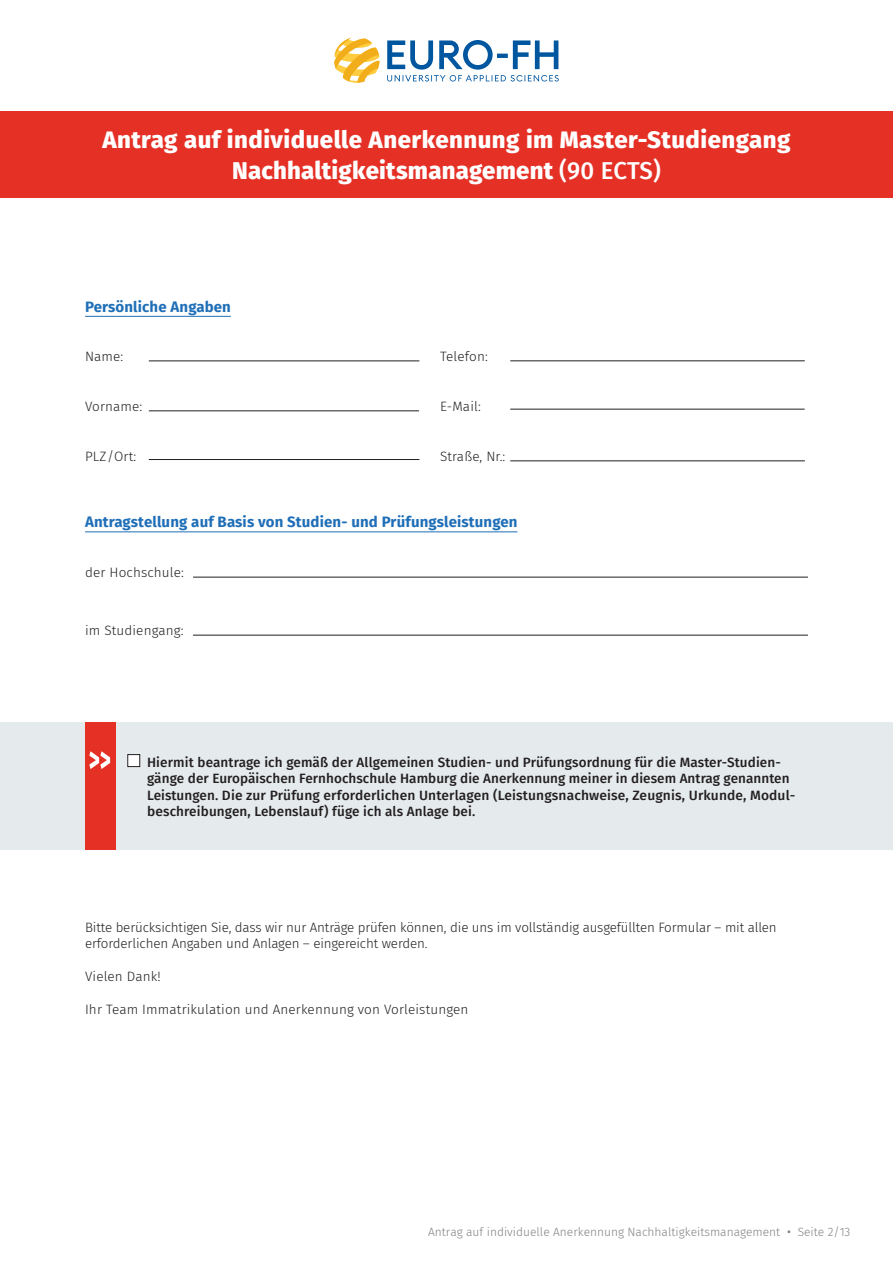
<style>
.page{position:relative;width:893px;height:1263px;background:#fff}
.page>*{position:absolute;margin:0;border:0;box-sizing:border-box;transform-origin:0 0}
.t1{font:800 24.45px "Fira Sans";letter-spacing:.01em;color:#fff}
.t2{font:800 24px "Fira Sans";letter-spacing:.02em;color:#fff}
.t3{font:700 15px "Fira Sans";letter-spacing:.01em;color:#1f6fb8}
.t4{font:500 13.5px/16.5px "Fira Sans";letter-spacing:.01em;color:#231f20}
.t5{font:300 13.5px/16.5px "Fira Sans";letter-spacing:-.01em;color:#231f20}
.t6{font:300 13.5px "Fira Sans";letter-spacing:.01em;color:#231f20}
.t7{font:300 12px "Fira Sans";color:#808285}
.s1{font-weight:500}
.s2{font-weight:400}
</style>
<div class="page">
<svg style="left:334px;top:38px;width:46px;height:44px"></svg>
<svg style="left:387px;top:40px;width:172px;height:42px"></svg>
<div style="left:0;top:112px;width:893px;height:86px;background:#e53025"></div>
<div style="left:0;top:722px;width:893px;height:127px;background:#e5eaec"></div>
<hr style="left:85px;top:316px;width:146px;height:1px;background:#1f6fb8">
<hr style="left:85px;top:531px;width:432px;height:1px;background:#1f6fb8">
<hr style="left:149px;top:360px;width:270px;height:1px;background:#231f20">
<hr style="left:510px;top:360px;width:295px;height:1px;background:#231f20">
<hr style="left:149px;top:410px;width:270px;height:1px;background:#231f20">
<hr style="left:510px;top:409px;width:295px;height:1px;background:#231f20">
<hr style="left:149px;top:459px;width:270px;height:1px;background:#231f20">
<hr style="left:510px;top:460px;width:295px;height:1px;background:#231f20">
<hr style="left:193px;top:577px;width:615px;height:1px;background:#231f20">
<hr style="left:193px;top:635px;width:615px;height:1px;background:#231f20">
<div style="left:128px;top:754px;width:12px;height:12px;background:#fff"></div>
<div style="left:128px;top:754px;width:12px;height:13px;border:1px solid #231f20"></div>
<div style="left:85px;top:722px;width:31px;height:127px;background:#e53025"></div>
<svg style="left:89px;top:751px;width:21px;height:18px"></svg>
<h2 class="t2" style="left:102px;top:118px;width:690px">Antrag auf individuelle Anerkennung im Master-Studiengang</h2>
<h1 class="t1" style="left:232px;top:149px;width:430px">Nachhaltigkeitsmanagement <span class="s1">(90 ECTS)</span></h1>
<p class="t3" style="left:85px;top:294px;width:147px">Persönliche Angaben</p>
<p class="t5" style="left:85px;top:348px;width:40px">Name:</p>
<p class="t5" style="left:440px;top:348px;width:49px">Telefon:</p>
<p class="t6" style="left:85px;top:397px;width:59px">Vorname:</p>
<p class="t5" style="left:440px;top:398px;width:42px">E-Mail:</p>
<p class="t5" style="left:85px;top:448px;width:53px">PLZ/Ort:</p>
<p class="t6" style="left:440px;top:447px;width:67px">Straße, Nr.:</p>
<p class="t3" style="left:85px;top:509px;width:434px">Antragstellung auf Basis von Studien- und Prüfungsleistungen</p>
<p class="t6" style="left:85px;top:562px;width:100px">der Hochschule:</p>
<p class="t6" style="left:85px;top:620px;width:100px">im Studiengang:</p>
<p class="t4" style="left:147px;top:753px;width:648px">Hiermit beantrage ich gemäß der Allgemeinen Studien- und Prüfungsordnung für die Master-Studien&shy;gänge der Europäischen Fernhochschule Hamburg die Anerkennung meiner in diesem Antrag genannten Leistungen. Die zur Prüfung erforderlichen Unterlagen (Leistungsnachweise, Zeugnis, Urkunde, Modul&shy;beschreibungen, Lebenslauf) füge ich als Anlage bei.</p>
<p class="t5" style="left:85px;top:919px;width:693px">Bitte berücksichtigen Sie, dass wir nur Anträge prüfen können, die uns im vollständig ausgefüllten Formular – mit allen erforderlichen Angaben und Anlagen – eingereicht werden.</p>
<p class="t6" style="left:85px;top:967px;width:77px">Vielen Dank!</p>
<p class="t6" style="left:85px;top:1000px;width:385px">Ihr Team Immatrikulation und Anerkennung von Vorleistungen</p>
<p class="t7" style="left:428px;top:1223px;width:424px">Antrag auf individuelle Anerkennung Nachhaltigkeitsmanagement <span class="s2">•</span> Seite 2/13</p>
</div>
